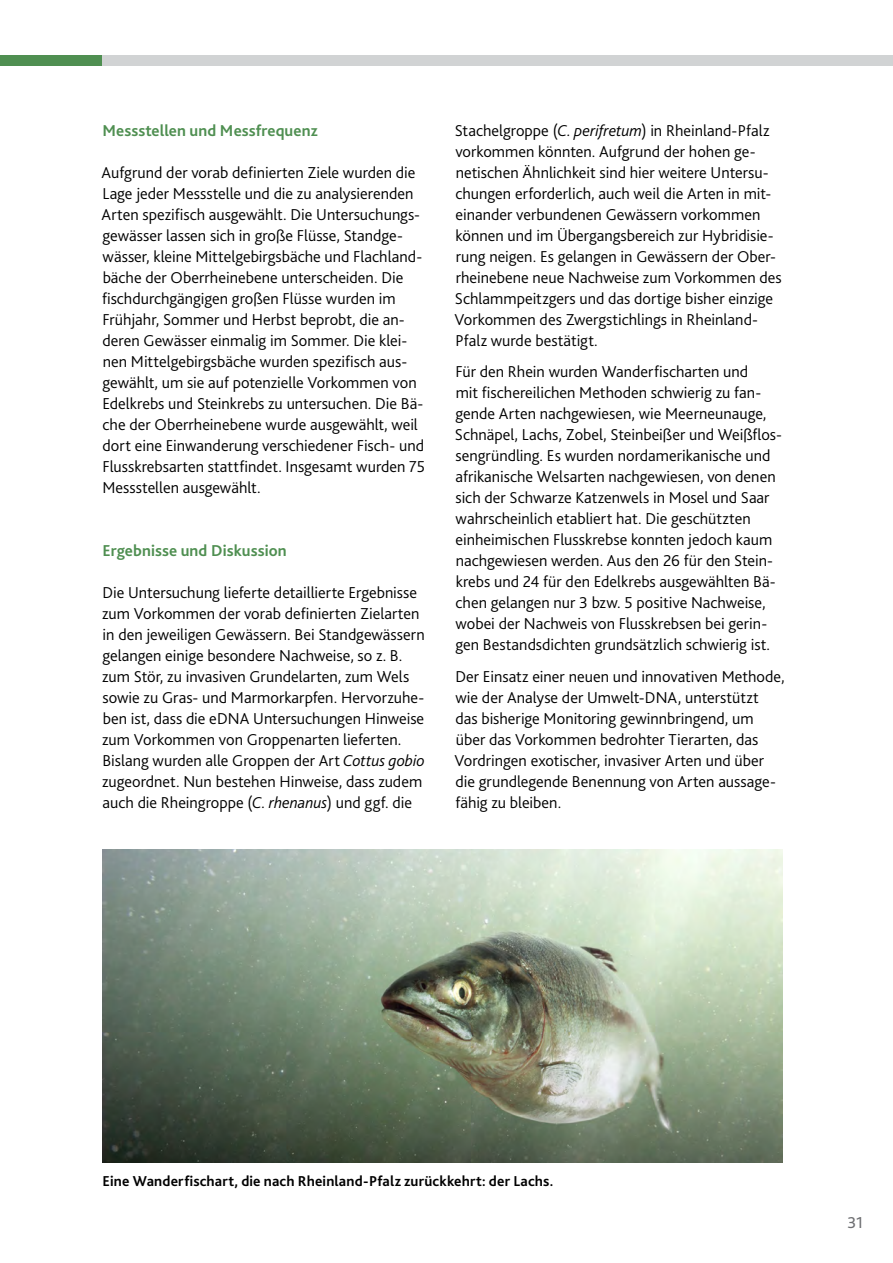
<style>
.page{position:relative;width:893px;height:1263px;background:#fff}
.page>*{position:absolute;margin:0;border:0;box-sizing:border-box;transform-origin:0 0}
.Fließtext{font:300 16.5px/21px "Bliss 2";color:#000}
.Überschrift_2_Natur{font:700 16.5px "Bliss 2";letter-spacing:.005em;color:#4f8f51}
.t1{font:16.5px "Bliss 2";color:#6d6e71}
.Bildlegende{font:700 15px "Bliss 2";letter-spacing:.01em;color:#000}
.s1{font-style:italic}
</style>
<div class="page">
<div style="left:0;top:55px;width:102px;height:11px;background:#4f8f51"></div>
<div style="left:102px;top:55px;width:791px;height:11px;background:#d1d3d4"></div>
<img style="left:102px;top:850px;width:680px;height:312px">
<p class="Überschrift_2_Natur" style="left:103px;top:120px;width:217px">Messstellen und Messfrequenz</p>
<p class="Fließtext" style="left:102px;top:161px;width:325px">Aufgrund der vorab definierten Ziele wurden die Lage jeder Messstelle und die zu analysierenden Arten spezifisch ausgewählt. Die Untersuchungs&shy;gewässer lassen sich in große Flüsse, Standge&shy;wässer, kleine Mittelgebirgsbäche und Flachland&shy;bäche der Oberrheinebene unterscheiden. Die fischdurchgängigen großen Flüsse wurden im Frühjahr, Sommer und Herbst beprobt, die an&shy;deren Gewässer einmalig im Sommer. Die klei&shy;nen Mittelgebirgsbäche wurden spezifisch aus&shy;gewählt, um sie auf potenzielle Vorkommen von Edelkrebs und Steinkrebs zu untersuchen. Die Bä&shy;che der Oberrheinebene wurde ausgewählt, weil dort eine Einwanderung verschiedener Fisch- und Flusskrebsarten stattfi ndet. Insgesamt wurden 75<br>Messstellen ausgewählt.</p>
<p class="Überschrift_2_Natur" style="left:103px;top:540px;width:186px">Ergebnisse und Diskussion</p>
<p class="Fließtext" style="left:102px;top:581px;width:324px">Die Untersuchung lieferte detaillierte Ergebnisse zum Vorkommen der vorab definierten Zielarten in den jeweiligen Gewässern. Bei Standgewässern gelangen einige besondere Nachweise, so z. B. zum Stör, zu invasiven Grundelarten, zum Wels sowie zu Gras- und Marmorkarpfen. Hervorzuhe&shy;ben ist, dass die eDNA Untersuchungen Hinweise zum Vorkommen von Groppenarten lieferten.<br>Bislang wurden alle Groppen der Art <span class="s1">Cottus gobio </span>zugeordnet. Nun bestehen Hinweise, dass zudem auch die Rheingroppe (<span class="s1">C. rhenanus</span>) und ggf. die</p>
<p class="Fließtext" style="left:455px;top:119px;width:329px">Stachelgroppe (<span class="s1">C. perifretum</span>) in Rheinland-Pfalz vorkommen könnten. Aufgrund der hohen ge&shy;netischen Ähnlichkeit sind hier weitere Untersu&shy;chungen erforderlich, auch weil die Arten in mit&shy;einander verbundenen Gewässern vorkommen können und im Übergangsbereich zur Hybridisie&shy;rung neigen. Es gelangen in Gewässern der Ober&shy;rheinebene neue Nachweise zum Vorkommen des Schlammpeitzgers und das dortige bisher einzige Vorkommen des Zwergstichlings in Rheinland-Pfalz wurde bestätigt.</p>
<p class="Fließtext" style="left:455px;top:361px;width:329px">Für den Rhein wurden Wanderfischarten und<br>mit fischereilichen Methoden schwierig zu fan&shy;gende Arten nachgewiesen, wie Meerneunauge, Schnäpel, Lachs, Zobel, Steinbeißer und Weißflos&shy;sengründling. Es wurden nordamerikanische und afrikanische Welsarten nachgewiesen, von denen sich der Schwarze Katzenwels in Mosel und Saar wahrscheinlich etabliert hat. Die geschützten einheimischen Flusskrebse konnten jedoch kaum nachgewiesen werden. Aus den 26 für den Stein&shy;krebs und 24 für den Edelkrebs ausgewählten Bä&shy;chen gelangen nur 3 bzw. 5 positive Nachweise, wobei der Nachweis von Flusskrebsen bei gerin&shy;gen Bestandsdichten grundsätzlich schwierig ist.</p>
<p class="Fließtext" style="left:455px;top:665px;width:331px">Der Einsatz einer neuen und innovativen Methode, wie der Analyse der Umwelt-DNA, unterstützt<br>das bisherige Monitoring gewinnbringend, um über das Vorkommen bedrohter Tierarten, das Vordringen exotischer, invasiver Arten und über die grundlegende Benennung von Arten aussage&shy;fähig zu bleiben.</p>
<p class="Bildlegende" style="left:103px;top:1172px;width:452px">Eine Wanderfischart, die nach Rheinland-Pfalz zurückkehrt: der Lachs.</p>
<p class="t1" style="left:848px;top:1212px;width:17px">31</p>
</div>
